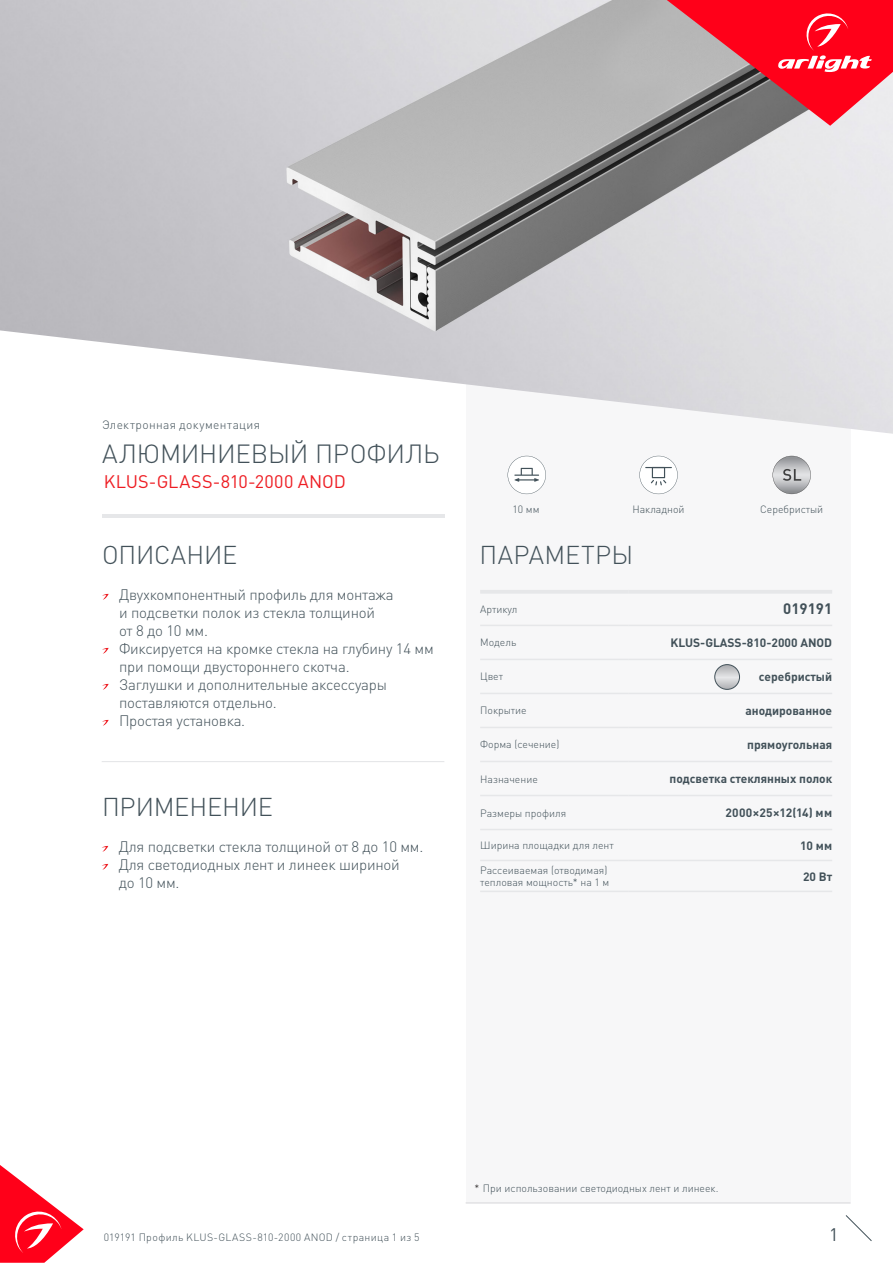
<style>
.page{position:relative;width:893px;height:1263px;background:#fff}
.page>*{position:absolute;margin:0;border:0;box-sizing:border-box;transform-origin:0 0}
.t1{font:300 25.95px "DIN Pro";letter-spacing:-.01em;color:#425159}
.t2{font:300 25.5px "DIN Pro";letter-spacing:-.005em;color:#425159}
.t3{font:300 25.5px "DIN Pro";letter-spacing:.015em;color:#425159}
.t4{font:18px "DIN Pro";letter-spacing:.01em;color:#ee1d23}
.t5{font:18px "DIN Pro";color:#425159}
.t6{font:300 15px/18px "DIN Pro";letter-spacing:-.015em;color:#425159}
.t7{font:700 15px "DIN Pro";color:#425159}
.t8{font:700 12px "DIN Pro";color:#425159}
.t9{font:300 12px "DIN Pro";letter-spacing:.03em;color:#425159}
.t10{font:700 12px "DIN Pro";letter-spacing:.02em;color:#425159}
.t11{font:300 10.5px/12.6px "DIN Pro";color:#425159}
.t12{font:300 10.5px "DIN Pro";letter-spacing:.035em;color:#425159}
.s1{color:#231f20}
</style>
<div class="page">
<svg style="left:0;top:1165px;width:84px;height:98px"></svg>
<svg style="left:845px;top:1215px;width:27px;height:26px"></svg>
<div style="left:466px;top:249px;width:384px;height:954px;background:#f7f7f8"></div>
<svg style="left:639px;top:456px;width:39px;height:38px"></svg>
<svg style="left:508px;top:456px;width:38px;height:38px"></svg>
<img style="left:0;top:0;width:893px;height:434px">
<hr style="left:102px;top:514px;width:342px;height:3px;background:#e6e7e9">
<svg style="left:102px;top:594px;width:7px;height:6px"></svg>
<svg style="left:102px;top:648px;width:7px;height:6px"></svg>
<svg style="left:102px;top:684px;width:7px;height:6px"></svg>
<svg style="left:102px;top:720px;width:7px;height:6px"></svg>
<svg style="left:102px;top:846px;width:6px;height:6px"></svg>
<svg style="left:102px;top:864px;width:6px;height:6px"></svg>
<hr style="left:102px;top:761px;width:342px;height:1px;background:#e6e7e9">
<hr style="left:480px;top:590px;width:148px;height:4px;background:#e6e7e9">
<hr style="left:628px;top:590px;width:204px;height:4px;background:#e6e7e9">
<hr style="left:480px;top:625px;width:148px;height:1px;background:#e6e7e9">
<hr style="left:628px;top:625px;width:204px;height:1px;background:#e6e7e9">
<hr style="left:480px;top:659px;width:148px;height:1px;background:#e6e7e9">
<hr style="left:628px;top:659px;width:204px;height:1px;background:#e6e7e9">
<hr style="left:480px;top:693px;width:148px;height:1px;background:#e6e7e9">
<hr style="left:628px;top:693px;width:204px;height:1px;background:#e6e7e9">
<hr style="left:480px;top:727px;width:148px;height:1px;background:#e6e7e9">
<hr style="left:628px;top:727px;width:204px;height:1px;background:#e6e7e9">
<hr style="left:480px;top:761px;width:148px;height:1px;background:#e6e7e9">
<hr style="left:628px;top:761px;width:204px;height:1px;background:#e6e7e9">
<hr style="left:480px;top:795px;width:148px;height:1px;background:#e6e7e9">
<hr style="left:628px;top:795px;width:204px;height:1px;background:#e6e7e9">
<hr style="left:480px;top:829px;width:148px;height:1px;background:#e6e7e9">
<hr style="left:628px;top:829px;width:204px;height:1px;background:#e6e7e9">
<hr style="left:480px;top:860px;width:148px;height:1px;background:#e6e7e9">
<hr style="left:628px;top:860px;width:204px;height:1px;background:#e6e7e9">
<hr style="left:480px;top:891px;width:148px;height:1px;background:#e6e7e9">
<hr style="left:628px;top:891px;width:204px;height:1px;background:#e6e7e9">
<svg style="left:667px;top:0;width:226px;height:126px;background:#d54a58"></svg>
<hr style="left:466px;top:1202px;width:384px;height:1px;background:#dcdddf">
<svg style="left:773px;top:456px;width:38px;height:38px"></svg>
<svg style="left:715px;top:665px;width:24px;height:24px"></svg>
<div style="left:714px;top:664px;width:26px;height:26px;border:1px solid #425159;border-radius:50%"></div>
<p class="t9" style="left:102px;top:417px;width:160px">Электронная документация</p>
<p class="t1" style="left:102px;top:436px;width:339px">АЛЮМИНИЕВЫЙ ПРОФИЛЬ</p>
<p class="t4" style="left:104px;top:470px;width:244px">KLUS-GLASS-810-2000 ANOD</p>
<p class="t11" style="left:512px;top:502px;width:29px">10 мм</p>
<p class="t11" style="left:632px;top:502px;width:54px">Накладной</p>
<p class="t11" style="left:760px;top:502px;width:65px">Серебристый</p>
<p class="t2" style="left:102px;top:537px;width:137px">ОПИСАНИЕ</p>
<p class="t3" style="left:479px;top:537px;width:155px">ПАРАМЕТРЫ</p>
<p class="t6" style="left:119px;top:584px;width:276px">Двухкомпонентный профиль для монтажа и подсветки полок из стекла толщиной<br>от 8 до 10 мм.</p>
<p class="t6" style="left:119px;top:638px;width:316px">Фиксируется на кромке стекла на глубину 14 мм при помощи двустороннего скотча.</p>
<p class="t6" style="left:119px;top:674px;width:269px">Заглушки и дополнительные аксессуары поставляются отдельно.</p>
<p class="t6" style="left:119px;top:710px;width:128px">Простая установка.</p>
<p class="t11" style="left:480px;top:602px;width:39px">Артикул</p>
<p class="t7" style="left:783px;top:599px;width:50px">019191</p>
<p class="t11" style="left:480px;top:636px;width:38px">Модель</p>
<p class="t8" style="left:670px;top:634px;width:163px">KLUS-GLASS-810-2000 ANOD</p>
<p class="t11" style="left:480px;top:670px;width:24px">Цвет</p>
<p class="t8" style="left:759px;top:668px;width:75px">серебристый</p>
<p class="t11" style="left:480px;top:704px;width:48px">Покрытие</p>
<p class="t8" style="left:745px;top:702px;width:88px">анодированное</p>
<p class="t11" style="left:480px;top:738px;width:81px">Форма (сечение)</p>
<p class="t8" style="left:747px;top:736px;width:86px">прямоугольная</p>
<p class="t11" style="left:480px;top:772px;width:59px">Назначение</p>
<p class="t8" style="left:670px;top:770px;width:164px">подсветка стеклянных полок</p>
<p class="t11" style="left:480px;top:806px;width:87px">Размеры профиля</p>
<p class="t10" style="left:725px;top:805px;width:108px">2000×25×12(14) мм</p>
<p class="t11" style="left:480px;top:838px;width:135px">Ширина площадки для лент</p>
<p class="t8" style="left:800px;top:837px;width:34px">10 мм</p>
<p class="t11" style="left:480px;top:863px;width:131px">Рассеиваемая (отводимая) тепловая мощность* на 1 м</p>
<p class="t8" style="left:803px;top:868px;width:31px">20 Вт</p>
<p class="t2" style="left:102px;top:789px;width:172px">ПРИМЕНЕНИЕ</p>
<p class="t6" style="left:119px;top:836px;width:306px">Для подсветки стекла толщиной от 8 до 10 мм.</p>
<p class="t6" style="left:119px;top:854px;width:283px">Для светодиодных лент и линеек шириной до 10 мм.</p>
<p class="t11" style="left:474px;top:1182px;width:246px"><span class="s1">*</span> При использовании светодиодных лент и линеек.</p>
<p class="t12" style="left:104px;top:1230px;width:317px">019191 Профиль KLUS-GLASS-810-2000 ANOD / страница 1 из 5</p>
<p class="t5" style="left:829px;top:1222px;width:11px">1</p>
</div>
